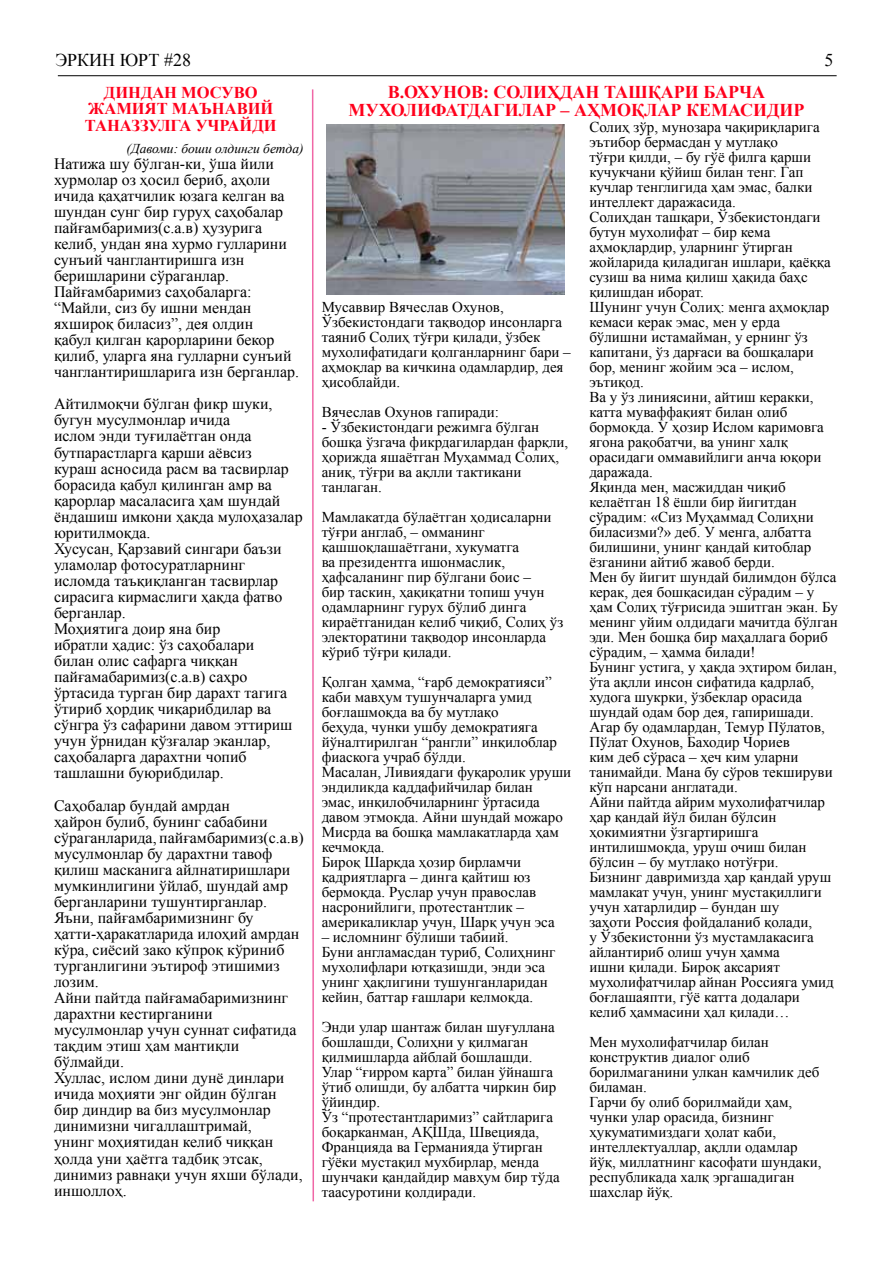
<style>
.page{position:relative;width:893px;height:1263px;background:#fff}
.page>*{position:absolute;margin:0;border:0;box-sizing:border-box;transform-origin:0 0}
.t1{font:700 18px/18px "Times New Roman";color:#ff001c;text-align:center}
.t2{font:18px "Times New Roman";color:#000}
.t3{font:700 16.5px/16.5px "Times New Roman";color:#ff001c;text-align:center}
.t4{font:15.9px/16px "Times New Roman";color:#000}
.t5{font:15px/15px "Times New Roman";color:#000}
.t6{font:italic 13.5px "Times New Roman";color:#000}
</style>
<div class="page">
<hr style="left:58px;top:75px;width:779px;height:1px;background:#000">
<svg style="left:311px;top:89px;width:3px;height:1113px"></svg>
<img style="left:327px;top:125px;width:238px;height:169px">
<p class="t2" style="left:55px;top:48px;width:137px">ЭРКИН ЮРТ #28</p>
<p class="t2" style="left:825px;top:48px;width:10px">5</p>
<p class="t3" style="left:85px;top:83px;width:193px">Диндан мосуво жамият маънавий таназзулга учрайди</p>
<p class="t1" style="left:348px;top:82px;width:458px">В.Охунов: Солиҳдан ташқари барча мухолифатдагилар – аҳмоқлар кемасидир</p>
<p class="t5" style="left:589px;top:119px;width:250px">Солиҳ зўр, мунозара чақириқларига эътибор бермасдан у мутлақо<br>тўғри қилди, – бу гўё филга қарши кучукчани қўйиш билан тенг. Гап кучлар тенглигида ҳам эмас, балки интеллект даражасида.<br>Солиҳдан ташқари, Ўзбекистондаги бутун мухолифат – бир кема аҳмоқлардир, уларнинг ўтирган жойларида қиладиган ишлари, қаёққа сузиш ва нима қилиш ҳақида баҳс қилишдан иборат.<br>Шунинг учун Солиҳ: менга аҳмоқлар кемаси керак эмас, мен у ерда бўлишни истамайман, у ернинг ўз капитани, ўз дарғаси ва бошқалари бор, менинг жойим эса – ислом, эътиқод.<br>Ва у ўз линиясини, айтиш керакки, катта муваффақият билан олиб бормоқда. У ҳозир Ислом каримовга ягона рақобатчи, ва унинг халқ орасидаги оммавийлиги анча юқори даражада.<br>Яқинда мен, масжиддан чиқиб келаётган 18 ёшли бир йигитдан сўрадим: «Сиз Муҳаммад Солиҳни биласизми?» деб. У менга, албатта билишини, унинг қандай китоблар ёзганини айтиб жавоб берди.<br>Мен бу йигит шундай билимдон бўлса керак, дея бошқасидан сўрадим – у ҳам Солиҳ тўғрисида эшитган экан. Бу менинг уйим олдидаги мачитда бўлган эди. Мен бошқа бир маҳаллага бориб сўрадим, – ҳамма билади!<br>Бунинг устига, у ҳақда эҳтиром билан, ўта ақлли инсон сифатида қадрлаб, худога шукрки, ўзбеклар орасида шундай одам бор дея, гапиришади.<br>Агар бу одамлардан, Темур Пўлатов,<br>Пўлат Охунов, Баходир Чориев<br>ким деб сўраса – ҳеч ким уларни танимайди. Мана бу сўров текшируви кўп нарсани англатади.<br>Айни пайтда айрим мухолифатчилар ҳар қандай йўл билан бўлсин ҳокимиятни ўзгартиришга интилишмоқда, уруш очиш билан бўлсин – бу мутлақо нотўғри.<br>Бизнинг давримизда ҳар қандай уруш мамлакат учун, унинг мустақиллиги учун хатарлидир – бундан шу<br>заҳоти Россия фойдаланиб қолади,<br>у Ўзбекистонни ўз мустамлакасига айлантириб олиш учун ҳамма<br>ишни қилади. Бироқ аксарият мухолифатчилар айнан Россияга умид боғлашаяпти, гўё катта додалари келиб ҳаммасини ҳал қилади…</p>
<p class="t5" style="left:589px;top:1034px;width:234px">Мен мухолифатчилар билан конструктив диалог олиб борилмаганини улкан камчилик деб биламан.<br>Гарчи бу олиб борилмайди ҳам, чунки улар орасида, бизнинг ҳукуматимиздаги ҳолат каби, интеллектуаллар, ақлли одамлар йўқ, миллатнинг касофати шундаки, республикада халқ эргашадиган шахслар йўқ.</p>
<p class="t6" style="left:127px;top:139px;width:179px">(Давоми: боши олдинги бетда)</p>
<p class="t4" style="left:54px;top:155px;width:247px">Натижа шу бўлган-ки, ўша йили хурмолар оз ҳосил бериб, аҳоли ичида қаҳатчилик юзага келган ва шундан сунг бир гуруҳ саҳобалар пайғамбаримиз(с.а.в) ҳузурига келиб, ундан яна хурмо гулларини сунъий чанглантиришга изн беришларини сўраганлар.<br>Пайғамбаримиз саҳобаларга: “Майли, сиз бу ишни мендан яхшироқ биласиз”, дея олдин<br>қабул қилган қарорларини бекор қилиб, уларга яна гулларни сунъий чанглантиришларига изн берганлар.</p>
<p class="t4" style="left:54px;top:396px;width:250px">Айтилмоқчи бўлган фикр шуки, бугун мусулмонлар ичида<br>ислом энди туғилаётган онда бутпарастларга қарши аёвсиз<br>кураш асносида расм ва тасвирлар борасида қабул қилинган амр ва қарорлар масаласига ҳам шундай ёндашиш имкони ҳақда мулоҳазалар юритилмоқда.<br>Хусусан, Қарзавий сингари баъзи уламолар фотосуратларнинг исломда таъқиқланган тасвирлар сирасига кирмаслиги ҳақда фатво берганлар.<br>Моҳиятига доир яна бир<br>ибратли ҳадис: ўз саҳобалари<br>билан олис сафарга чиққан пайғамабаримиз(с.а.в) саҳро ўртасида турган бир дарахт тагига ўтириб ҳордиқ чиқарибдилар ва сўнгра ўз сафарини давом эттириш учун ўрнидан қўзғалар эканлар, саҳобаларга дарахтни чопиб ташлашни буюрибдилар.</p>
<p class="t4" style="left:54px;top:797px;width:251px">Саҳобалар бундай амрдан<br>ҳайрон булиб, бунинг сабабини сўраганларида, пайғамбаримиз(с.а.в) мусулмонлар бу дарахтни тавоф қилиш масканига айлнатиришлари мумкинлигини ўйлаб, шундай амр берганларини тушунтирганлар.<br>Яъни, пайғамбаримизнинг бу ҳатти-ҳаракатларида илоҳий амрдан кўра, сиёсий зако кўпроқ кўриниб турганлигини эътироф этишимиз лозим.<br>Айни пайтда пайғамабаримизнинг дарахтни кестирганини мусулмонлар учун суннат сифатида тақдим этиш ҳам мантиқли бўлмайди.<br>Хуллас, ислом дини дунё динлари ичида моҳияти энг ойдин бўлган бир диндир ва биз мусулмонлар динимизни чигаллаштримай,<br>унинг моҳиятидан келиб чиққан ҳолда уни ҳаётга тадбиқ этсак, динимиз равнақи учун яхши бўлади, иншоллоҳ.</p>
<p class="t5" style="left:322px;top:299px;width:251px">Мусаввир Вячеслав Охунов,<br>Ўзбекистондаги тақводор инсонларга таяниб Солиҳ тўғри қилади, ўзбек мухолифатидаги қолганларнинг бари – аҳмоқлар ва кичкина одамлардир, дея ҳисоблайди.</p>
<p class="t5" style="left:322px;top:404px;width:179px">Вячеслав Охунов гапиради:</p>
<p class="t5" style="left:322px;top:419px;width:248px">- Ўзбекистондаги режимга бўлган бошқа ўзгача фикрдагилардан фарқли, ҳорижда яшаётган Муҳаммад Солиҳ, аниқ, тўғри ва ақлли тактикани танлаган.</p>
<p class="t5" style="left:322px;top:509px;width:243px">Мамлакатда бўлаётган ҳодисаларни тўғри англаб, – омманинг қашшоқлашаётгани, хукуматга<br>ва президентга ишонмаслик, ҳафсаланинг пир бўлгани боис –<br>бир таскин, ҳақиқатни топиш учун одамларнинг гурух бўлиб динга кираётганидан келиб чиқиб, Солиҳ ўз электоратини тақводор инсонларда кўриб тўғри қилади.</p>
<p class="t5" style="left:322px;top:674px;width:251px">Қолган ҳамма, “ғарб демократияси” каби мавҳум тушунчаларга умид боғлашмоқда ва бу мутлақо<br>беҳуда, чунки ушбу демократияга йўналтирилган “рангли” инқилоблар фиаскога учраб бўлди.<br>Масалан, Ливиядаги фуқаролик уруши эндиликда каддафийчилар билан<br>эмас, инқилобчиларнинг ўртасида давом этмоқда. Айни шундай можаро<br>Мисрда ва бошқа мамлакатларда ҳам кечмоқда.<br>Бироқ Шарқда ҳозир бирламчи қадриятларга – динга қайтиш юз бермоқда. Руслар учун православ насронийлиги, протестантлик – америкаликлар учун, Шарқ учун эса</p>
<p class="t5" style="left:322px;top:929px;width:235px">– исломнинг бўлиши табиий.<br>Буни англамасдан туриб, Солиҳнинг мухолифлари ютқазишди, энди эса унинг ҳақлигини тушунганларидан кейин, баттар ғашлари келмоқда.</p>
<p class="t5" style="left:322px;top:1019px;width:239px">Энди улар шантаж билан шуғуллана бошлашди, Солиҳни у қилмаган қилмишларда айблай бошлашди.<br>Улар “ғирром карта” билан ўйнашга ўтиб олишди, бу албатта чиркин бир ўйиндир.<br>Ўз “протестантларимиз” сайтларига боқарканман, АҚШда, Швецияда,<br>Францияда ва Германияда ўтирган гўёки мустақил мухбирлар, менда шунчаки қандайдир мавҳум бир тўда таасуротини қолдиради.</p>
</div>
